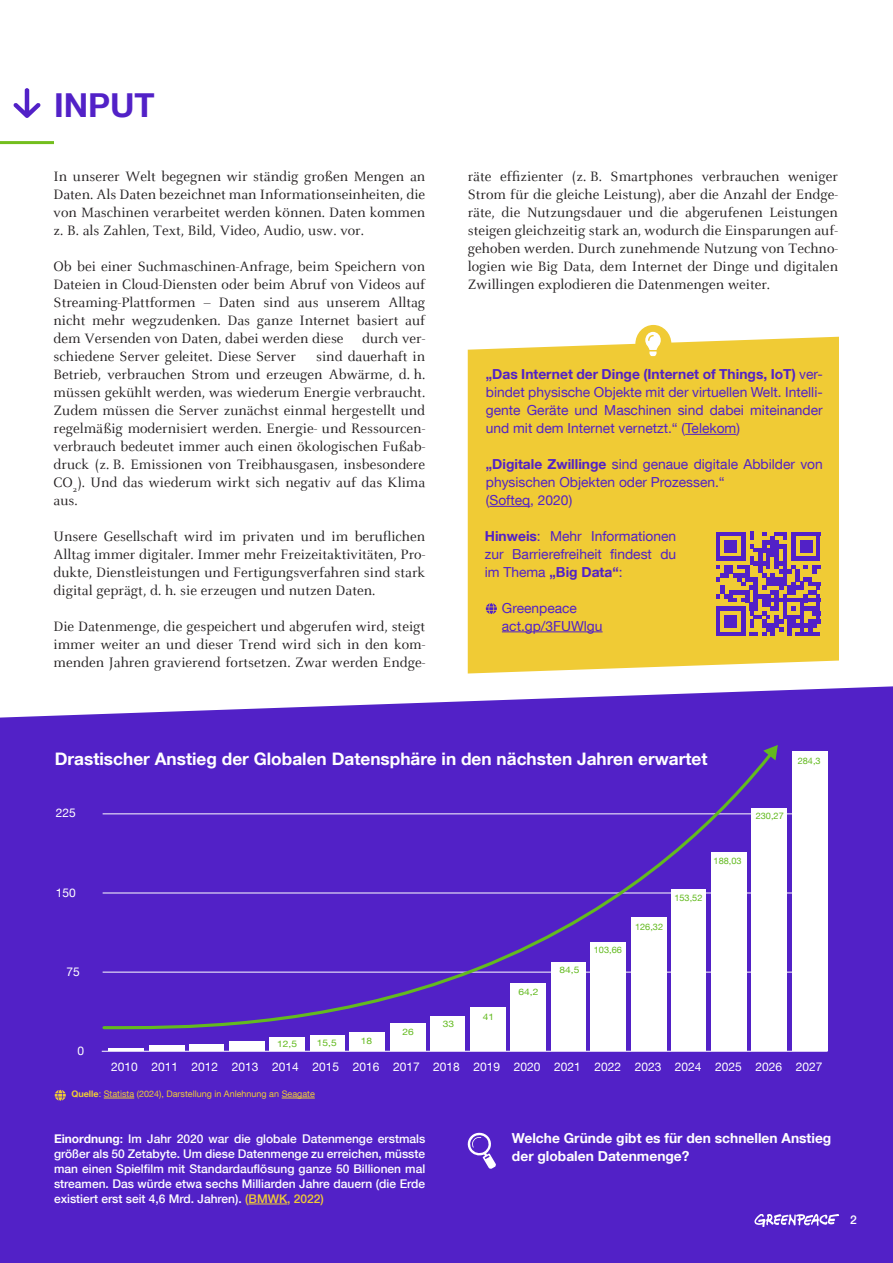
<style>
.page{position:relative;width:893px;height:1263px;background:#fff}
.page>*{position:absolute;margin:0;border:0;box-sizing:border-box;transform-origin:0 0}
.t1{font:700 33px "Helvetica Neue LT Com";color:#5221c7}
.t2{font:700 17.25px "Helvetica Neue LT Com";color:#fff}
.t3{font:15px/18px "Celeste";color:#231f20;text-align:justify}
.t4{font:13.8px/18px "Helvetica Neue LT Com";color:#5221c7;text-align:justify}
.t5{font:700 13.8px/18px "Helvetica Neue LT Com";color:#fff}
.t6{font:500 12px/15px "Helvetica Neue LT Com";color:#fff;text-align:justify}
.t7{font:12px "Helvetica Neue LT Com";color:#fff}
.t8{font:9px "Helvetica Neue LT Com";color:#f0cb35}
.t9{font:9px "Helvetica Neue LT Com";color:#63ba1f}
.t10{font:9px "Helvetica Neue LT Com";color:#63ba1f;scale:1.13 1}
.s1{font-weight:700}
.s2{color:#f0cb35}
</style>
<div class="page">
<div style="left:0;top:686px;width:893px;height:577px;background:#5221c7"></div>
<hr style="left:0;top:141px;width:54px;height:3px;background:#73be1e">
<svg style="left:13px;top:88px;width:28px;height:30px"></svg>
<hr style="left:104px;top:1098px;width:30px;height:1px;background:#f0cb35">
<hr style="left:282px;top:1098px;width:33px;height:1px;background:#f0cb35">
<svg style="left:55px;top:1090px;width:11px;height:11px"></svg>
<div style="left:468px;top:337px;width:371px;height:336px;background:#f0cb35"></div>
<div style="left:635px;top:325px;width:36px;height:38px;background:#f0cb35;border-radius:50%"></div>
<hr style="left:685px;top:434px;width:51px;height:1px;background:#5221c7">
<hr style="left:489px;top:506px;width:41px;height:1px;background:#5221c7">
<hr style="left:502px;top:631px;width:101px;height:1px;background:#5221c7">
<hr style="left:249px;top:1204px;width:38px;height:1px;background:#f0cb35">
<svg style="left:645px;top:332px;width:16px;height:24px"></svg>
<svg style="left:467px;top:1131px;width:29px;height:38px"></svg>
<svg style="left:486px;top:603px;width:11px;height:11px"></svg>
<svg style="left:754px;top:1214px;width:85px;height:12px"></svg>
<svg style="left:716px;top:532px;width:104px;height:104px"></svg>
<hr style="left:795px;top:632px;width:25px;height:4px;background:#5221c7">
<hr style="left:103px;top:972px;width:724px;height:1px;background:#fff">
<hr style="left:103px;top:893px;width:724px;height:1px;background:#fff">
<hr style="left:103px;top:813px;width:724px;height:1px;background:#fff">
<hr style="left:102px;top:1051px;width:725px;height:1px;background:#fff">
<hr style="left:109px;top:1049px;width:35px;height:2px;background:#fff">
<div style="left:149px;top:1045px;width:36px;height:6px;background:#fff"></div>
<div style="left:189px;top:1044px;width:35px;height:7px;background:#fff"></div>
<div style="left:229px;top:1041px;width:36px;height:10px;background:#fff"></div>
<div style="left:270px;top:1038px;width:35px;height:13px;background:#fff"></div>
<div style="left:310px;top:1035px;width:35px;height:16px;background:#fff"></div>
<div style="left:350px;top:1032px;width:35px;height:19px;background:#fff"></div>
<div style="left:390px;top:1024px;width:36px;height:27px;background:#fff"></div>
<div style="left:430px;top:1016px;width:35px;height:35px;background:#fff"></div>
<div style="left:470px;top:1008px;width:36px;height:43px;background:#fff"></div>
<div style="left:510px;top:983px;width:36px;height:68px;background:#fff"></div>
<div style="left:551px;top:962px;width:35px;height:89px;background:#fff"></div>
<div style="left:590px;top:942px;width:36px;height:109px;background:#fff"></div>
<div style="left:631px;top:918px;width:35px;height:133px;background:#fff"></div>
<div style="left:671px;top:889px;width:35px;height:162px;background:#fff"></div>
<div style="left:711px;top:852px;width:35px;height:199px;background:#fff"></div>
<div style="left:751px;top:808px;width:36px;height:243px;background:#fff"></div>
<div style="left:792px;top:751px;width:35px;height:300px;background:#fff"></div>
<svg style="left:101px;top:749px;width:674px;height:282px"></svg>
<svg style="left:763px;top:745px;width:15px;height:15px"></svg>
<h1 class="t1" style="left:54px;top:84px;width:102px">INPUT</h1>
<p class="t3" style="left:54px;top:168px;width:373px">In unserer Welt begegnen wir ständig großen Mengen an Daten. Als Daten bezeichnet man Informationseinheiten, die von Maschinen verarbeitet werden können. Daten kommen z. B. als Zahlen, Text, Bild, Video, Audio, usw. vor.</p>
<p class="t3" style="left:54px;top:258px;width:373px">Ob bei einer Suchmaschinen-Anfrage, beim Speichern von Dateien in Cloud-Diensten oder beim Abruf von Videos auf Streaming-Plattformen – Daten sind aus unserem Alltag nicht mehr wegzudenken. Das ganze Internet basiert auf dem Versenden von Daten, dabei werden diese durch ver&shy;schiedene Server geleitet. Diese Server</p>
<p class="t3" style="left:54px;top:348px;width:373px;text-indent:263px">sind dauerhaft in Betrieb, verbrauchen Strom und erzeugen Abwärme, d. h. müssen gekühlt werden, was wiederum Energie verbraucht.<br>Zudem müssen die Server zunächst einmal hergestellt und regelmäßig modernisiert werden. Energie- und Ressourcen&shy;verbrauch bedeutet immer auch einen ökologischen Fußab&shy;druck (z. B. Emissionen von Treibhausgasen, insbesondere CO<sub>2</sub>). Und das wiederum wirkt sich negativ auf das Klima aus.</p>
<p class="t3" style="left:54px;top:528px;width:373px">Unsere Gesellschaft wird im privaten und im beruflichen Alltag immer digitaler. Immer mehr Freizeitaktivitäten, Pro&shy;dukte, Dienstleistungen und Fertigungsverfahren sind stark digital geprägt, d. h. sie erzeugen und nutzen Daten.</p>
<p class="t3" style="left:54px;top:618px;width:373px">Die Datenmenge, die gespeichert und abgerufen wird, steigt immer weiter an und dieser Trend wird sich in den kom&shy;menden Jahren gravierend fortsetzen. Zwar werden Endge-</p>
<p class="t3" style="left:468px;top:168px;width:372px">räte effizienter (z. B. Smartphones verbrauchen weniger Strom für die gleiche Leistung), aber die Anzahl der Endge&shy;räte, die Nutzungsdauer und die abgerufenen Leistungen steigen gleichzeitig stark an, wodurch die Einsparungen auf&shy;gehoben werden. Durch zunehmende Nutzung von Techno&shy;logien wie Big Data, dem Internet der Dinge und digitalen Zwillingen explodieren die Datenmengen weiter.</p>
<p class="t4" style="left:486px;top:365px;width:338px"><span class="s1">„Das Internet der Dinge (Internet of Things, IoT)</span> ver&shy;bindet physische Objekte mit der virtuellen Welt. Intelli&shy;gente Geräte und Maschinen sind dabei miteinander und mit dem Internet vernetzt.“ (Telekom)</p>
<p class="t4" style="left:486px;top:455px;width:338px;text-align:left"><span class="s1">„Digitale Zwillinge</span> sind genaue digitale Abbilder von physischen Objekten oder Prozessen.“<br>(Softeq, 2020)</p>
<p class="t4" style="left:485px;top:527px;width:193px"><span class="s1">Hinweis</span>: Mehr Informationen zur Barrierefreiheit findest du im Thema <span class="s1">„Big Data“</span>:</p>
<p class="t4" style="left:502px;top:599px;width:102px">Greenpeace act.gp/3FUWlgu</p>
<p class="t2" style="left:55px;top:748px;width:654px">Drastischer Anstieg der Globalen Datensphäre in den nächsten Jahren erwartet</p>
<p class="t9" style="left:798px;top:756px;width:24px">284,3</p>
<p class="t7" style="left:56px;top:806px;width:22px">225</p>
<p class="t9" style="left:756px;top:810px;width:30px">230,27</p>
<p class="t9" style="left:714px;top:855px;width:30px">188,03</p>
<p class="t7" style="left:56px;top:885px;width:22px">150</p>
<p class="t9" style="left:674px;top:892px;width:30px">153,52</p>
<p class="t9" style="left:635px;top:921px;width:30px">126,32</p>
<p class="t9" style="left:594px;top:944px;width:30px">103,66</p>
<p class="t7" style="left:67px;top:964px;width:15px">75</p>
<p class="t10" style="left:560px;top:965px;width:19px">84,5</p>
<p class="t10" style="left:519px;top:986px;width:19px">64,2</p>
<p class="t10" style="left:402px;top:1026px;width:12px">26</p>
<p class="t10" style="left:443px;top:1018px;width:12px">33</p>
<p class="t10" style="left:483px;top:1011px;width:12px">41</p>
<p class="t7" style="left:77px;top:1043px;width:8px">0</p>
<p class="t10" style="left:277px;top:1038px;width:19px">12,5</p>
<p class="t10" style="left:317px;top:1037px;width:19px">15,5</p>
<p class="t10" style="left:361px;top:1035px;width:12px">18</p>
<p class="t7" style="left:111px;top:1059px;width:713px">2010 2011 2012 2013 2014 2015 2016 2017 2018 2019 2020 2021 2022 2023 2024 2025 2026 2027</p>
<p class="t8" style="left:71px;top:1088px;width:245px"><span class="s1">Quelle</span>: Statista (2024), Darstellung in Anlehnung an Seagate</p>
<p class="t6" style="left:54px;top:1131px;width:373px"><span class="s1">Einordnung</span>: Im Jahr 2020 war die globale Datenmenge erstmals größer als 50 Zetabyte. Um diese Datenmenge zu erreichen, müsste man einen Spielfilm mit Standardauflösung ganze 50 Billionen mal streamen. Das würde etwa sechs Milliarden Jahre dauern (die Erde existiert erst seit 4,6 Mrd. Jahren). <span class="s2">(BMWK, 2022)</span></p>
<p class="t5" style="left:512px;top:1129px;width:321px">Welche Gründe gibt es für den schnellen Anstieg der globalen Datenmenge?</p>
<p class="t6" style="left:850px;top:1212px;width:8px">2</p>
</div>
